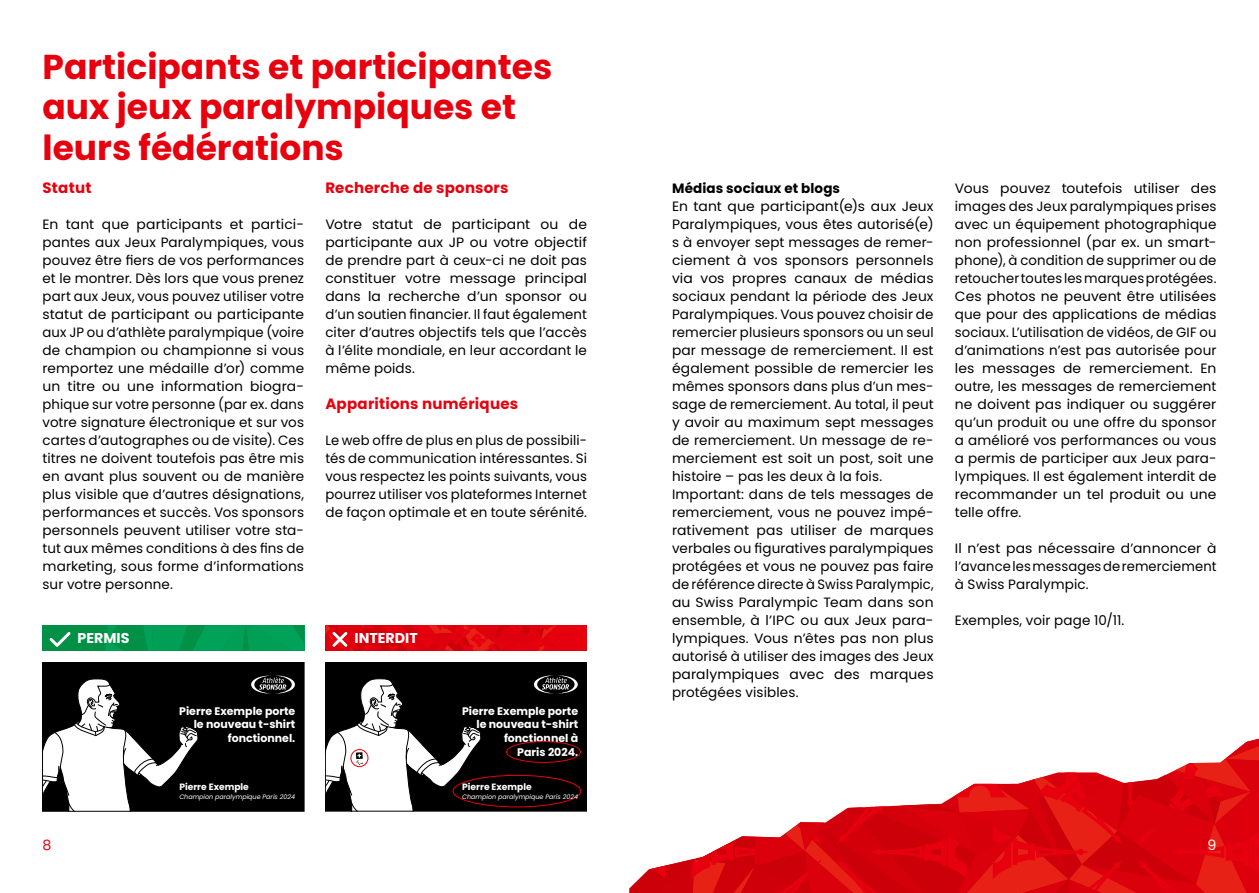
<style>
.page{position:relative;width:1259px;height:893px;background:#fff}
.page>*{position:absolute;margin:0;border:0;box-sizing:border-box;transform-origin:0 0}
.t1{font:700 34.5px/40.5px "Poppins";color:#e7000e}
.t2{font:700 15px "Poppins";letter-spacing:.015em;color:#e7000e}
.t3{font:700 14.25px "Poppins";color:#fff}
.t4{font:14.25px "Poppins";color:#e7000e}
.t5{font:14.25px "Poppins";color:#fff}
.t6{font:13.5px/18px "Poppins";letter-spacing:.01em;color:#000;text-align:justify}
.t7{font:700 13.5px "Poppins";letter-spacing:.01em;color:#000}
.t8{font:700 10.95px/13.6px "Poppins";color:#fff;text-align:right}
.t9{font:700 9.15px "Poppins";color:#fff}
.t10{font:italic 6.45px "Poppins";color:#fff}
</style>
<div class="page">
<svg style="left:629px;top:739px;width:630px;height:154px"></svg>
<svg style="left:43px;top:625px;width:261px;height:26px;background:#039a51"></svg>
<svg style="left:325px;top:625px;width:262px;height:26px;background:#df0610"></svg>
<div style="left:325px;top:662px;width:262px;height:149px;background:#000"></div>
<div style="left:453px;top:775px;width:128px;height:32px;border:1px solid #e7000e;border-radius:50%"></div>
<div style="left:506px;top:741px;width:75px;height:22px;border:1px solid #e7000e;border-radius:50%"></div>
<svg style="left:534px;top:675px;width:44px;height:18px"></svg>
<svg style="left:325px;top:678px;width:156px;height:133px"></svg>
<div style="left:43px;top:662px;width:261px;height:149px;background:#000"></div>
<svg style="left:45px;top:679px;width:153px;height:130px"></svg>
<div style="left:43px;top:662px;width:261px;height:149px;border:1px solid #000"></div>
<svg style="left:251px;top:676px;width:44px;height:17px"></svg>
<h1 class="t1" style="left:43px;top:47px;width:511px">Participants et participantes aux jeux paralympiques et leurs fédérations</h1>
<p class="t2" style="left:43px;top:179px;width:50px">Statut</p>
<p class="t6" style="left:43px;top:216px;width:263px">En tant que participants et partici&shy;pantes aux Jeux Paralympiques, vous pouvez être fiers de vos performances et le montrer. Dès lors que vous prenez part aux Jeux, vous pouvez utiliser votre statut de participant ou participante aux JP ou d’athlète paralympique (voire de champion ou championne si vous remportez une médaille d’or) comme un titre ou une information biogra&shy;phique sur votre personne (par ex. dans votre signature électronique et sur vos cartes d’autographes ou de visite). Ces titres ne doivent toutefois pas être mis en avant plus souvent ou de manière plus visible que d’autres désignations, performances et succès. Vos sponsors personnels peuvent utiliser votre sta&shy;tut aux mêmes conditions à des fins de marketing, sous forme d’informations sur votre personne.</p>
<p class="t2" style="left:325px;top:179px;width:185px">Recherche de sponsors</p>
<p class="t6" style="left:325px;top:216px;width:263px">Votre statut de participant ou de participante aux JP ou votre objectif de prendre part à ceux-ci ne doit pas constituer votre message principal dans la recherche d’un sponsor ou d’un soutien financier. Il faut également citer d’autres objectifs tels que l’accès à l’élite mondiale, en leur accordant le même poids.</p>
<p class="t2" style="left:325px;top:395px;width:194px">Apparitions numériques</p>
<p class="t6" style="left:325px;top:432px;width:263px">Le web offre de plus en plus de possibili&shy;tés de communication intéressantes. Si vous respectez les points suivants, vous pourrez utiliser vos plateformes Internet de façon optimale et en toute sérénité.</p>
<p class="t3" style="left:78px;top:630px;width:53px">PERMIS</p>
<p class="t3" style="left:354px;top:630px;width:65px">INTERDIT</p>
<p class="t8" style="left:179px;top:704px;width:118px">Pierre Exemple porte le nouveau t-shirt fonctionnel.</p>
<p class="t9" style="left:179px;top:782px;width:71px">Pierre Exemple</p>
<p class="t10" style="left:179px;top:793px;width:117px">Champion paralympique Paris 2024</p>
<p class="t8" style="left:462px;top:704px;width:118px">Pierre Exemple porte le nouveau t-shirt fonctionnel à<br>Paris 2024.</p>
<p class="t9" style="left:462px;top:781px;width:71px">Pierre Exemple</p>
<p class="t10" style="left:462px;top:793px;width:117px">Champion paralympique Paris 2024</p>
<p class="t7" style="left:672px;top:181px;width:170px">Médias sociaux et blogs</p>
<p class="t6" style="left:672px;top:198px;width:263px;text-align:left">En tant que participant(e)s aux Jeux Paralympiques, vous êtes autorisé(e) s à envoyer sept messages de remer&shy;ciement à vos sponsors personnels via vos propres canaux de médias sociaux pendant la période des Jeux Paralympiques. Vous pouvez choisir de remercier plusieurs sponsors ou un seul par message de remerciement. Il est également possible de remercier les mêmes sponsors dans plus d’un mes&shy;sage de remerciement. Au total, il peut y avoir au maximum sept messages de remerciement. Un message de re&shy;merciement est soit un post, soit une histoire – pas les deux à la fois.<br>Important: dans de tels messages de remerciement, vous ne pouvez impé&shy;rativement pas utiliser de marques verbales ou figuratives paralympiques protégées et vous ne pouvez pas faire de référence directe à Swiss Paralympic, au Swiss Paralympic Team dans son ensemble, à l’IPC ou aux Jeux para&shy;lympiques. Vous n’êtes pas non plus autorisé à utiliser des images des Jeux paralympiques avec des marques protégées visibles.</p>
<p class="t6" style="left:955px;top:180px;width:263px">Vous pouvez toutefois utiliser des images des Jeux paralympiques prises avec un équipement photographique non professionnel (par ex. un smart&shy;phone), à condition de supprimer ou de retoucher toutes les marques protégées.<br>Ces photos ne peuvent être utilisées que pour des applications de médias sociaux. L’utilisation de vidéos, de GIF ou d’animations n’est pas autorisée pour les messages de remerciement. En outre, les messages de remerciement ne doivent pas indiquer ou suggérer qu’un produit ou une offre du sponsor a amélioré vos performances ou vous a permis de participer aux Jeux para&shy;lympiques. Il est également interdit de recommander un tel produit ou une telle offre.</p>
<p class="t6" style="left:955px;top:540px;width:263px">Il n’est pas nécessaire d’annoncer à l’avance les messages de remerciement à Swiss Paralympic.</p>
<p class="t6" style="left:955px;top:612px;width:171px">Exemples, voir page 10/11.</p>
<p class="t4" style="left:43px;top:837px;width:10px">8</p>
<p class="t5" style="left:1207px;top:837px;width:10px">9</p>
</div>
